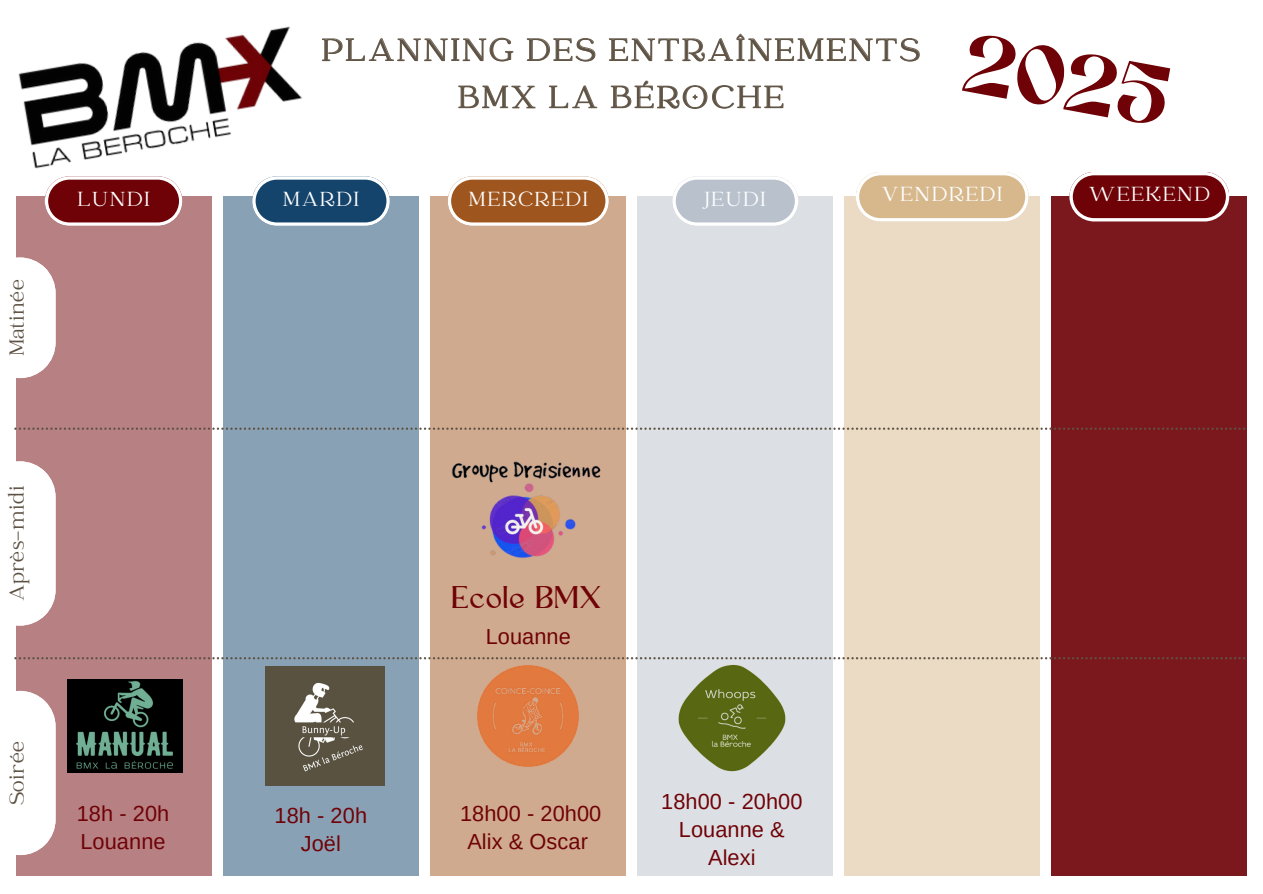
<style>
.page{position:relative;width:1263px;height:894px;background:#fff}
.page>*{position:absolute;margin:0;border:0;box-sizing:border-box;transform-origin:0 0}
.t1{font:79.2px "NOVE Sans Serif";color:#6f0207}
.t2{font:34.5px/47.2px "Catchy Mager";letter-spacing:.08em;color:#5d5243;text-align:center}
.t3{font:29.25px "Kingred Serif";letter-spacing:.005em;color:#6f0207}
.t4{font:22.5px "Catchy Mager";letter-spacing:.07em;color:#fff}
.t5{font:22.5px "Catchy Mager";letter-spacing:.02em;color:#5d5243}
.t6{font:21.75px/28.2px "Arimo";letter-spacing:.005em;color:#6f0207;text-align:center}
</style>
<div class="page">
<div style="left:16px;top:197px;width:196px;height:678px;background:#b78083"></div>
<div style="left:223px;top:197px;width:196px;height:678px;background:#89a1b5"></div>
<div style="left:430px;top:197px;width:196px;height:678px;background:#cfaa8e"></div>
<div style="left:637px;top:197px;width:196px;height:678px;background:#dce0e5"></div>
<div style="left:844px;top:197px;width:196px;height:678px;background:#ebdbc5"></div>
<div style="left:1051px;top:197px;width:196px;height:678px;background:#7b181d"></div>
<svg style="left:45px;top:176px;width:137px;height:50px;background:#8d383c"></svg>
<svg style="left:252px;top:176px;width:132px;height:50px;background:#4d718f"></svg>
<svg style="left:784px;top:217px;width:8px;height:6px"></svg>
<svg style="left:867px;top:172px;width:162px;height:49px;background:#dec6a3"></svg>
<svg style="left:1069px;top:172px;width:160px;height:49px;background:#893034"></svg>
<svg style="left:14px;top:427px;width:1231px;height:2px"></svg>
<svg style="left:14px;top:657px;width:1231px;height:2px"></svg>
<svg style="left:16px;top:257px;width:40px;height:121px;background:#f6efef"></svg>
<svg style="left:16px;top:461px;width:40px;height:164px;background:#f8f3f4"></svg>
<svg style="left:16px;top:690px;width:40px;height:164px;background:#f8f3f3"></svg>
<img style="left:18px;top:26px;width:284px;height:143px">
<img style="left:471px;top:658px;width:114px;height:109px">
<img style="left:672px;top:658px;width:120px;height:114px">
<img style="left:68px;top:679px;width:114px;height:93px">
<img style="left:441px;top:428px;width:175px;height:130px">
<img style="left:265px;top:666px;width:119px;height:119px">
<svg style="left:322px;top:33px;width:598px;height:184px"></svg>
<svg style="left:458px;top:80px;width:326px;height:146px"></svg>
<h4 class="t5" style="left:6px;top:356px;width:79px;rotate:-90deg">Matinée</h4>
<p class="t2" style="left:322px;top:29px;width:600px">PLANNING DES ENTRAÎNEMENTS<br>BMX LA BÉROCHE</p>
<p class="t1" style="left:970px;top:32px;width:209px;rotate:10deg">2025</p>
<p class="t4" style="left:77px;top:188px;width:74px">LUNDI</p>
<h1 class="t4" style="left:283px;top:188px;width:78px">MARDI</h1>
<h2 class="t4" style="left:468px;top:188px;width:121px">MERCREDI</h2>
<h4 class="t4" style="left:705px;top:188px;width:63px">JEUDI</h4>
<h4 class="t4" style="left:882px;top:183px;width:122px">VENDREDI</h4>
<h4 class="t4" style="left:1089px;top:183px;width:123px">WEEKEND</h4>
<h4 class="t5" style="left:6px;top:601px;width:117px;rotate:-90deg">Après-midi</h4>
<h4 class="t5" style="left:6px;top:804px;width:66px;rotate:-90deg">Soirée</h4>
<p class="t6" style="left:77px;top:798px;width:94px">18h - 20h</p>
<p class="t6" style="left:80px;top:826px;width:87px">Louanne</p>
<p class="t6" style="left:275px;top:801px;width:94px">18h - 20h</p>
<p class="t6" style="left:301px;top:829px;width:42px">Joël</p>
<p class="t3" style="left:453px;top:586px;width:152px">Ecole BMX</p>
<p class="t6" style="left:486px;top:622px;width:87px">Louanne</p>
<p class="t6" style="left:460px;top:798px;width:143px">18h00 - 20h00</p>
<p class="t6" style="left:467px;top:826px;width:122px">Alix &amp; Oscar</p>
<p class="t6" style="left:661px;top:787px;width:143px">18h00 - 20h00</p>
<p class="t6" style="left:679px;top:815px;width:107px">Louanne &amp;<br>Alexi</p>
</div>
